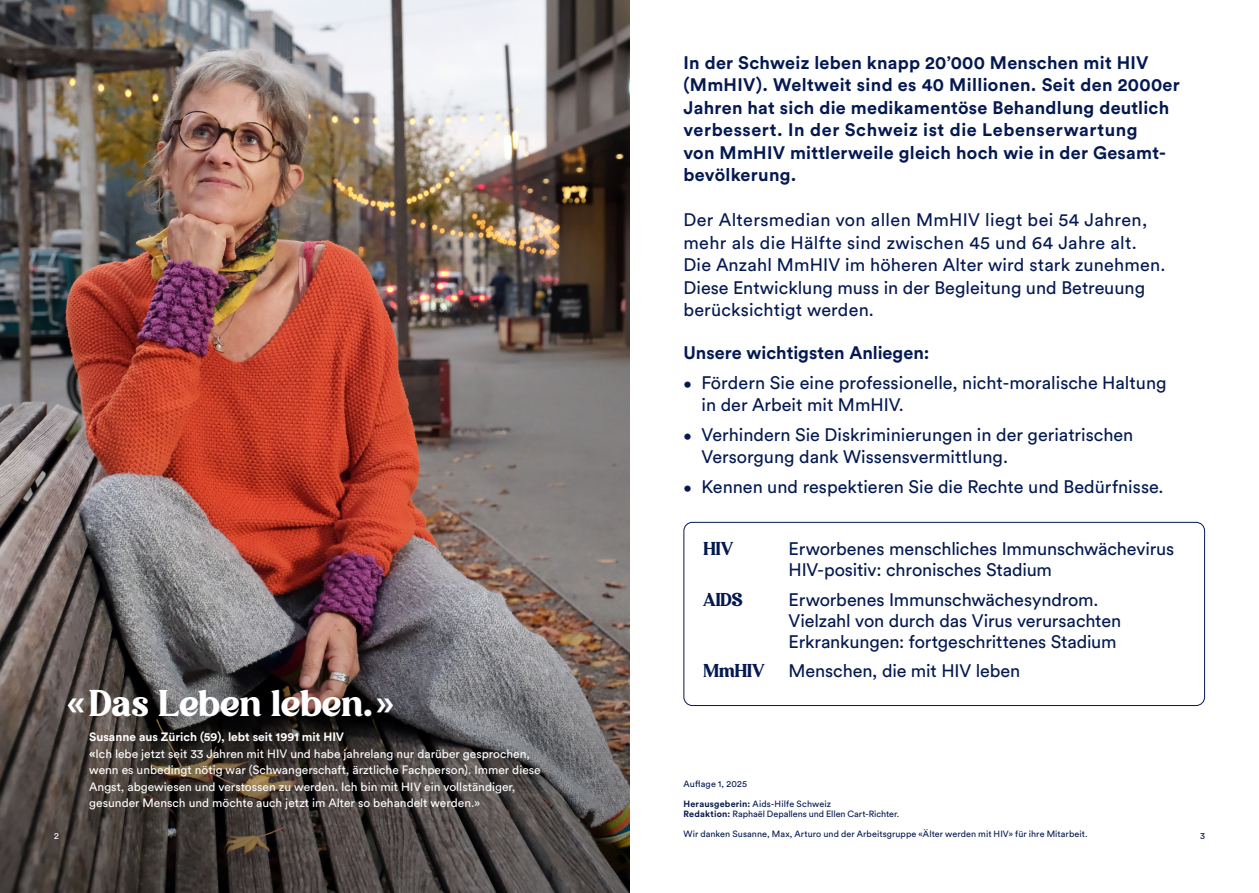
<style>
.page{position:relative;width:1259px;height:893px;background:#fff}
.page>*{position:absolute;margin:0;border:0;box-sizing:border-box;transform-origin:0 0}
.t1{font:36px "Avigea";letter-spacing:.01em;color:#fff}
.t2{font:18px/22.5px "Circular Std";color:#041951}
.t3{font:700 18px/22.5px "Circular Std";letter-spacing:.015em;color:#041951}
.t4{font:18px "Avigea";letter-spacing:.005em;color:#041951}
.t5{font:12px/16.5px "Circular Std";color:#fff}
.t6{font:9px/19.4px "Circular Std";letter-spacing:.005em;color:#041951}
.t7{font:9px "Circular Std";color:#fff}
.s1{font-size:15px}
.s2{font-family:"Circular Std";font-weight:500}
.s3{font-weight:700}
</style>
<div class="page">
<img style="left:0;top:0;width:629px;height:561px">
<img style="left:0;top:561px;width:629px;height:332px">
<div style="left:683px;top:522px;width:522px;height:184px;border:1px solid #041951;border-radius:9px"></div>
<p class="t3" style="left:683px;top:51px;width:498px">In der Schweiz leben knapp 20’000 Menschen mit HIV (MmHIV). Weltweit sind es 40 Millionen. Seit den 2000er Jahren hat sich die medikamentöse Behandlung deutlich verbessert. In der Schweiz ist die Lebenserwartung<br>von MmHIV mittlerweile gleich hoch wie in der Gesamt&shy;bevölkerung.</p>
<p class="t2" style="left:683px;top:208px;width:483px">Der Altersmedian von allen MmHIV liegt bei 54 Jahren, mehr als die Hälfte sind zwischen 45 und 64 Jahre alt.<br>Die Anzahl MmHIV im höheren Alter wird stark zunehmen.<br>Diese Entwicklung muss in der Begleitung und Betreuung berücksichtigt werden.</p>
<p class="t3" style="left:683px;top:341px;width:247px">Unsere wichtigsten Anliegen:</p>
<p class="t2" style="left:701px;top:372px;width:466px;line-height:21.6px;text-indent:-18px"><span class="s1">•</span> Fördern Sie eine professionelle, nicht-moralische Haltung in der Arbeit mit MmHIV.</p>
<p class="t2" style="left:701px;top:424px;width:433px;line-height:21.6px;text-indent:-18px"><span class="s1">•</span> Verhindern Sie Diskriminierungen in der geriatrischen<br>Versorgung dank Wissensvermittlung.</p>
<p class="t2" style="left:683px;top:475px;width:481px"><span class="s1">•</span> Kennen und respektieren Sie die Rechte und Bedürfnisse.</p>
<h1 class="t1" style="left:67px;top:682px;width:329px"><span class="s2">«</span>Das Leben leben.<span class="s2">»</span></h1>
<p class="t5" style="left:89px;top:729px;width:453px"><span class="s3">Susanne aus Zürich (59), lebt seit 1991 mit HIV<br>«</span>Ich lebe jetzt seit 33 Jahren mit HIV und habe jahrelang nur darüber gesprochen, wenn es unbedingt nötig war (Schwangerschaft, ärztliche Fachperson). Immer diese Angst, abgewiesen und verstossen zu werden. Ich bin mit HIV ein vollständiger, gesunder Mensch und möchte auch jetzt im Alter so behandelt werden.»</p>
<p class="t4" style="left:703px;top:538px;width:31px">HIV</p>
<p class="t2" style="left:788px;top:538px;width:387px;line-height:21px">Erworbenes menschliches Immunschwächevirus<br>HIV-positiv: chronisches Stadium</p>
<p class="t4" style="left:703px;top:588px;width:40px">AIDS</p>
<p class="t2" style="left:788px;top:589px;width:334px;line-height:21px">Erworbenes Immunschwächesyndrom.<br>Vielzahl von durch das Virus verursachten<br>Erkrankungen: fortgeschrittenes Stadium</p>
<p class="t4" style="left:703px;top:660px;width:62px">MmHIV</p>
<p class="t2" style="left:788px;top:660px;width:233px">Menschen, die mit HIV leben</p>
<p class="t6" style="left:683px;top:774px;width:149px">Auflage 1, 2025<br><span class="s3">Herausgeberin:</span> Aids-Hilfe Schweiz</p>
<p class="t6" style="left:683px;top:804px;width:217px"><span class="s3">Redaktion:</span> Raphaël Depallens und Ellen Cart-Richter.</p>
<p class="t7" style="left:54px;top:830px;width:6px">2</p>
<p class="t6" style="left:683px;top:824px;width:405px">Wir danken Susanne, Max, Arturo und der Arbeitsgruppe «Älter werden mit HIV» für ihre Mitarbeit.</p>
<p class="t6" style="left:1200px;top:826px;width:6px">3</p>
</div>
